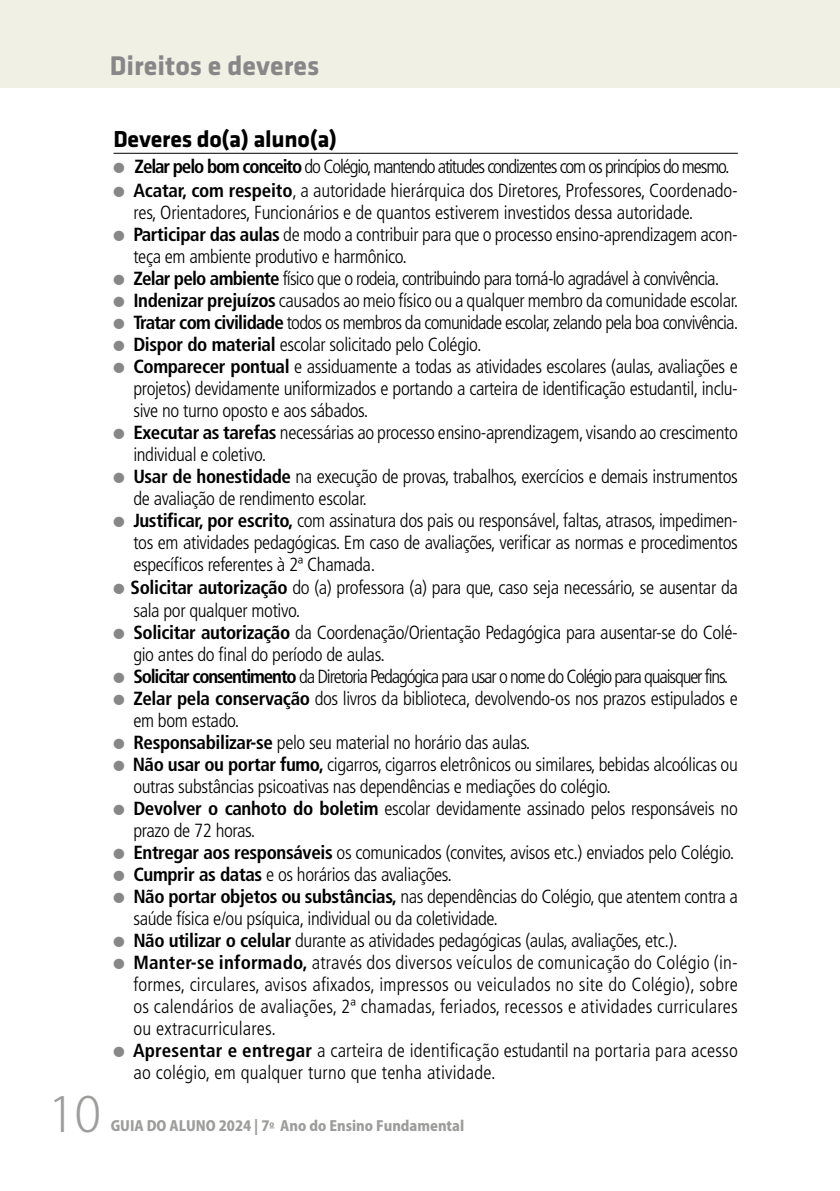
<style>
.page{position:relative;width:840px;height:1191px;background:#fff}
.page>*{position:absolute;margin:0;border:0;box-sizing:border-box;transform-origin:0 0}
.t1{font:300 48px "Koz Go Pro";color:#9d9d9c}
.t2{font:700 28px "Klavika";color:#878787}
.t3{font:700 24px "Klavika";letter-spacing:-.01em;color:#000}
.t4{font:300 condensed 19px/24px "Frutiger";letter-spacing:-.02em;color:#000}
.t5{font:300 condensed 19px "Frutiger";letter-spacing:.01em;color:#000}
.t6{font:300 condensed 19px "Frutiger";letter-spacing:-.04em;color:#000}
.t7{font:300 condensed 19px "Frutiger";letter-spacing:-.06em;color:#000}
.t8{font:800 14px "Koz Go Pro";color:#9d9d9c}
.s1{font-family:"Monotype Sorts";font-weight:400;font-stretch:normal;font-size:14px;color:#878787}
.s2{font-weight:700}
</style>
<div class="page">
<div style="left:0;top:0;width:839px;height:88px;background:#f1f0e5"></div>
<hr style="left:839px;top:0;width:1px;height:88px;background:#f1f0e5">
<hr style="left:113px;top:153px;width:624px;height:1px;background:#000">
<h2 class="t2" style="left:110px;top:51px;width:211px">Direitos e deveres</h2>
<h1 class="t1" style="left:49px;top:1083px;width:54px">10</h1>
<p class="t3" style="left:113px;top:126px;width:225px">Deveres do(a) aluno(a)</p>
<p class="t4" style="left:113px;top:155px;width:625px"><span class="s1">l</span> <span class="s2">Zelar pelo bom conceito</span> do Colégio, mantendo atitudes condizentes com os princípios do mesmo. <span class="s1">l</span> <span class="s2">Acatar, com respeito</span>, a autoridade hierárquica dos Diretores, Professores, Coordenado-</p>
<p class="t4" style="left:133px;top:201px;width:561px">res, Orientadores, Funcionários e de quantos estiverem investidos dessa autoridade.</p>
<p class="t4" style="left:113px;top:223px;width:625px"><span class="s1">l</span> <span class="s2">Participar das aulas</span> de modo a contribuir para que o processo ensino-aprendizagem acon-</p>
<p class="t4" style="left:133px;top:245px;width:275px">teça em ambiente produtivo e harmônico.</p>
<p class="t6" style="left:113px;top:268px;width:607px"><span class="s1">l</span> <span class="s2">Zelar pelo ambiente</span> físico que o rodeia, contribuindo para torná-lo agradável à convivência.</p>
<p class="t4" style="left:113px;top:289px;width:626px"><span class="s1">l</span> <span class="s2">Indenizar prejuízos</span> causados ao meio físico ou a qualquer membro da comunidade escolar.</p>
<p class="t6" style="left:113px;top:312px;width:626px"><span class="s1">l</span> <span class="s2">Tratar com civilidade</span> todos os membros da comunidade escolar, zelando pela boa convivência.</p>
<p class="t4" style="left:113px;top:333px;width:369px"><span class="s1">l</span> <span class="s2">Dispor do material</span> escolar solicitado pelo Colégio.</p>
<p class="t4" style="left:113px;top:355px;width:625px"><span class="s1">l</span> <span class="s2">Comparecer pontual</span> e assiduamente a todas as atividades escolares (aulas, avaliações e</p>
<p class="t4" style="left:133px;top:377px;width:605px">projetos) devidamente uniformizados e portando a carteira de identificação estudantil, inclu-</p>
<p class="t4" style="left:133px;top:399px;width:236px">sive no turno oposto e aos sábados.</p>
<p class="t4" style="left:113px;top:421px;width:625px"><span class="s1">l</span> <span class="s2">Executar as tarefas</span> necessárias ao processo ensino-aprendizagem, visando ao crescimento</p>
<p class="t4" style="left:133px;top:443px;width:134px">individual e coletivo.</p>
<p class="t4" style="left:113px;top:465px;width:625px"><span class="s1">l</span> <span class="s2">Usar de honestidade</span> na execução de provas, trabalhos, exercícios e demais instrumentos</p>
<p class="t4" style="left:133px;top:487px;width:235px">de avaliação de rendimento escolar.</p>
<p class="t4" style="left:113px;top:509px;width:625px"><span class="s1">l</span> <span class="s2">Justificar, por escrito,</span> com assinatura dos pais ou responsável, faltas, atrasos, impedimen-</p>
<p class="t4" style="left:133px;top:531px;width:605px">tos em atividades pedagógicas. Em caso de avaliações, verificar as normas e procedimentos</p>
<p class="t4" style="left:133px;top:553px;width:243px">específicos referentes à 2ª Chamada.</p>
<p class="t4" style="left:113px;top:576px;width:625px"><span class="s1">l</span> <span class="s2">Solicitar autorização</span> do (a) professora (a) para que, caso seja necessário, se ausentar da</p>
<p class="t4" style="left:133px;top:599px;width:168px">sala por qualquer motivo.</p>
<p class="t4" style="left:113px;top:621px;width:625px"><span class="s1">l</span> <span class="s2">Solicitar autorização</span> da Coordenação/Orientação Pedagógica para ausentar-se do Colé-</p>
<p class="t4" style="left:133px;top:643px;width:253px">gio antes do final do período de aulas.</p>
<p class="t7" style="left:113px;top:666px;width:616px"><span class="s1">l</span> <span class="s2">Solicitar consentimento</span> da Diretoria Pedagógica para usar o nome do Colégio para quaisquer fins.</p>
<p class="t4" style="left:113px;top:687px;width:625px"><span class="s1">l</span> <span class="s2">Zelar pela conservação</span> dos livros da biblioteca, devolvendo-os nos prazos estipulados e</p>
<p class="t4" style="left:133px;top:709px;width:107px">em bom estado.</p>
<p class="t4" style="left:113px;top:731px;width:418px"><span class="s1">l</span> <span class="s2">Responsabilizar-se</span> pelo seu material no horário das aulas.</p>
<p class="t4" style="left:113px;top:753px;width:625px"><span class="s1">l</span> <span class="s2">Não usar ou portar fumo,</span> cigarros, cigarros eletrônicos ou similares, bebidas alcoólicas ou</p>
<p class="t4" style="left:133px;top:775px;width:479px">outras substâncias psicoativas nas dependências e mediações do colégio.</p>
<p class="t4" style="left:113px;top:797px;width:625px"><span class="s1">l</span> <span class="s2">Devolver o canhoto do boletim</span> escolar devidamente assinado pelos responsáveis no</p>
<p class="t4" style="left:133px;top:819px;width:123px">prazo de 72 horas.</p>
<p class="t4" style="left:113px;top:841px;width:622px"><span class="s1">l</span> <span class="s2">Entregar aos responsáveis</span> os comunicados (convites, avisos etc.) enviados pelo Colégio.</p>
<p class="t4" style="left:113px;top:863px;width:340px"><span class="s1">l</span> <span class="s2">Cumprir as datas</span> e os horários das avaliações.</p>
<p class="t4" style="left:113px;top:885px;width:625px"><span class="s1">l</span> <span class="s2">Não portar objetos ou substâncias,</span> nas dependências do Colégio, que atentem contra a</p>
<p class="t4" style="left:133px;top:907px;width:366px">saúde física e/ou psíquica, individual ou da coletividade.</p>
<p class="t4" style="left:113px;top:929px;width:565px"><span class="s1">l</span> <span class="s2">Não utilizar o celular</span> durante as atividades pedagógicas (aulas, avaliações, etc.).</p>
<p class="t5" style="left:113px;top:952px;width:625px"><span class="s1">l</span> <span class="s2">Manter-se informado,</span> através dos diversos veículos de comunicação do Colégio (in-</p>
<p class="t5" style="left:133px;top:974px;width:605px">formes, circulares, avisos afixados, impressos ou veiculados no site do Colégio), sobre</p>
<p class="t5" style="left:133px;top:996px;width:605px">os calendários de avaliações, 2ª chamadas, feriados, recessos e atividades curriculares</p>
<p class="t5" style="left:133px;top:1018px;width:144px">ou extracurriculares.</p>
<p class="t5" style="left:113px;top:1040px;width:625px"><span class="s1">l</span> <span class="s2">Apresentar e entregar</span> a carteira de identificação estudantil na portaria para acesso</p>
<p class="t5" style="left:133px;top:1062px;width:363px">ao colégio, em qualquer turno que tenha atividade.</p>
<p class="t8" style="left:111px;top:1117px;width:355px">GUIA DO ALUNO 2024 | 7<sup>o</sup> Ano do Ensino Fundamental</p>
</div>
